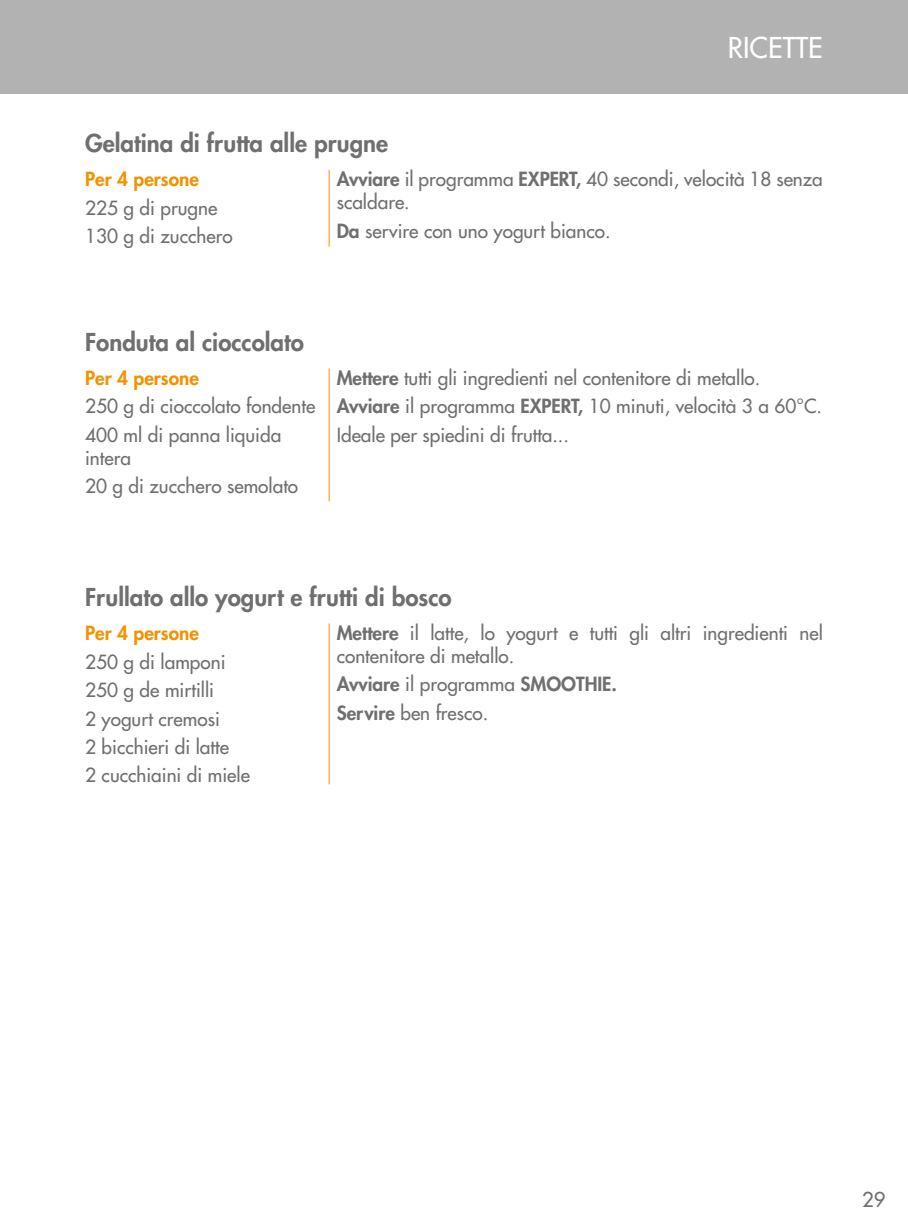
<style>
.page{position:relative;width:908px;height:1225px;background:#fff}
.page>*{position:absolute;margin:0;border:0;box-sizing:border-box;transform-origin:0 0}
.t1{font:28px "Futura";color:#fff}
.t2{font:800 24px "Futura";color:#706f6f}
.t3{font:20px "Futura";color:#706f6f}
.t4{font:19px/28.4px "Futura";color:#706f6f}
.t5{font:800 19px/28.4px "Futura";color:#706f6f}
.t6{font:800 19px "Futura";color:#f39200}
.s1{font-weight:800}
.s2{font-weight:400}
</style>
<div class="page">
<div style="left:0;top:0;width:907px;height:94px;background:#b3b2b2"></div>
<hr style="left:328px;top:170px;width:1px;height:77px;background:#f39200">
<hr style="left:328px;top:368px;width:1px;height:133px;background:#f39200">
<hr style="left:328px;top:623px;width:1px;height:161px;background:#f39200">
<p class="t2" style="left:85px;top:127px;width:304px">Gelatina di frutta alle prugne</p>
<h1 class="t1" style="left:727px;top:29px;width:96px">RICETTE</h1>
<p class="t6" style="left:85px;top:167px;width:115px">Per 4 persone</p>
<p class="t4" style="left:85px;top:193px;width:149px">225 g di prugne<br>130 g di zucchero</p>
<p class="t4" style="left:336px;top:168px;width:487px;line-height:22.8px"><span class="s1">Avviare</span> il programma <span class="s1">EXPERT,</span> 40 secondi, velocità 18 senza scaldare.</p>
<p class="t4" style="left:336px;top:216px;width:272px"><span class="s1">Da</span> servire con uno yogurt bianco.</p>
<p class="t2" style="left:85px;top:326px;width:220px">Fonduta al cioccolato</p>
<p class="t6" style="left:85px;top:365px;width:115px">Per 4 persone</p>
<p class="t4" style="left:85px;top:392px;width:231px">250 g di cioccolato fondente<br>400 ml di panna liquida</p>
<p class="t4" style="left:85px;top:443px;width:214px">intera<br>20 g di zucchero semolato</p>
<p class="t4" style="left:336px;top:363px;width:421px"><span class="s1">Mettere</span> tutti gli ingredienti nel contenitore di metallo.<br><span class="s1">Avviare</span> il programma <span class="s1">Expert</span></p>
<p class="t4" style="left:577px;top:392px;width:242px"><span class="s1">,</span> 10 minuti, velocità 3 a 60°C.</p>
<p class="t4" style="left:336px;top:420px;width:221px">Ideale per spiedini di frutta...</p>
<p class="t2" style="left:85px;top:581px;width:368px">Frullato allo yogurt e frutti di bosco</p>
<p class="t6" style="left:85px;top:620px;width:115px">Per 4 persone</p>
<p class="t4" style="left:85px;top:647px;width:166px">250 g di lamponi<br>250 g de mirtilli<br>2 yogurt cremosi<br>2 bicchieri di latte<br>2 cucchiaini di miele</p>
<p class="t4" style="left:336px;top:621px;width:487px;line-height:22.8px"><span class="s1">Mettere</span> il latte, lo yogurt e tutti gli altri ingredienti nel contenitore di metallo.</p>
<p class="t5" style="left:336px;top:670px;width:279px">Avviare <span class="s2">il programma</span> SMOOTHIE.<br>Servire <span class="s2">ben fresco.</span></p>
<p class="t3" style="left:861px;top:1186px;width:25px">29</p>
</div>
